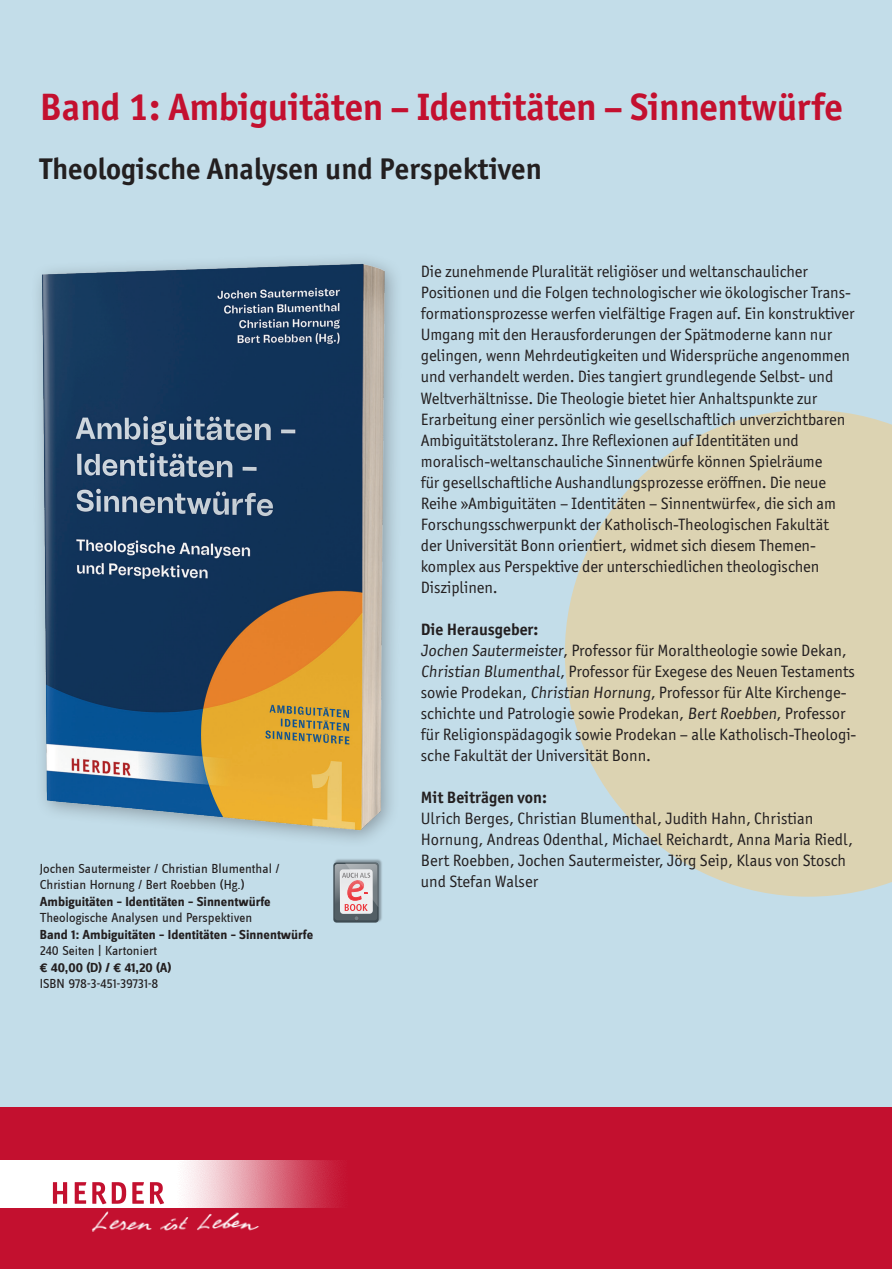
<style>
.page{position:relative;width:892px;height:1269px;background:#fff}
.page>*{position:absolute;margin:0;border:0;box-sizing:border-box;transform-origin:0 0}
.t1{font:700 38.25px "Officina Sans ITC Pro";letter-spacing:-.01em;color:#c3102f}
.t2{font:700 30px "Officina Sans ITC Pro";color:#231f20}
.t3{font:16.5px/21px "Officina Sans ITC Pro";letter-spacing:-.005em;color:#231f20}
.t4{font:700 16.5px "Officina Sans ITC Pro";color:#231f20}
.t5{font:13.5px/16.5px "Zine Sans Dis";color:#231f20}
.t6{font:700 13.5px "Zine Sans Dis";color:#231f20}
</style>
<div class="page">
<div style="left:0;top:0;width:891px;height:1236px;background:#c3dde9"></div>
<svg style="left:565px;top:410px;width:325px;height:486px;fill:#dcd3b2"></svg>
<img style="left:38px;top:260px;width:358px;height:581px">
<div style="left:0;top:1107px;width:891px;height:161px;background:#c3102f"></div>
<img style="left:174px;top:1160px;width:166px;height:47px">
<img style="left:18px;top:1160px;width:156px;height:47px">
<img style="left:0;top:1160px;width:18px;height:47px">
<img style="left:91px;top:1206px;width:170px;height:26px">
<img style="left:334px;top:859px;width:48px;height:63px">
<div style="left:333px;top:862px;width:45px;height:60px;background:#455259;border-radius:3px"></div>
<svg style="left:334px;top:864px;width:43px;height:56px"></svg>
<svg style="left:342px;top:862px;width:36px;height:58px;background:#bfadb0"></svg>
<img style="left:890px;top:424px;width:1px;height:459px">
<h1 class="t1" style="left:40px;top:83px;width:804px">Band 1: Ambiguitäten – Identitäten – Sinnentwürfe</h1>
<h2 class="t2" style="left:40px;top:150px;width:503px">Theologische Analysen und Perspektiven</h2>
<p class="t5" style="left:40px;top:860px;width:241px">Jochen Sautermeister / Christian Blumenthal /<br>Christian Hornung / Bert Roebben (Hg.)</p>
<p class="t6" style="left:40px;top:894px;width:232px">Ambiguitäten – Identitäten – Sinnentwürfe</p>
<p class="t5" style="left:40px;top:910px;width:214px">Theologische Analysen und Perspektiven</p>
<p class="t6" style="left:40px;top:927px;width:275px">Band 1: Ambiguitäten – Identitäten – Sinnentwürfe</p>
<p class="t5" style="left:40px;top:943px;width:119px">240 Seiten | Kartoniert</p>
<p class="t6" style="left:40px;top:960px;width:133px">€ 40,00 (D) / € 41,20 (A)</p>
<p class="t5" style="left:40px;top:976px;width:120px">ISBN 978-3-451-39731-8</p>
<p class="t3" style="left:420px;top:261px;width:435px">Die zunehmende Pluralität religiöser und weltanschaulicher Positionen und die Folgen technologischer wie ökologischer Trans&shy;formationsprozesse werfen vielfältige Fragen auf. Ein konstruktiver Umgang mit den Herausforderungen der Spätmoderne kann nur gelingen, wenn Mehrdeutigkeiten und Widersprüche angenommen und verhandelt werden. Dies tangiert grundlegende Selbst- und Weltverhältnisse. Die Theologie bietet hier Anhaltspunkte zur Erarbeitung einer persönlich wie gesellschaftlich unverzichtbaren Ambiguitätstoleranz. Ihre Reflexionen auf Identitäten und moralisch-weltanschauliche Sinnentwürfe können Spielräume<br>für gesellschaftliche Aushandlungsprozesse eröffnen. Die neue Reihe »Ambiguitäten – Identitäten – Sinnentwürfe«, die sich am Forschungsschwerpunkt der Katholisch-Theologischen Fakultät<br>der Universität Bonn orientiert, widmet sich diesem Themen&shy;komplex aus Perspektive der unterschiedlichen theologischen Disziplinen.</p>
<p class="t4" style="left:420px;top:619px;width:119px">Die Herausgeber:</p>
<p class="t3" style="left:420px;top:639px;width:437px">Jochen Sautermeister, Professor für Moraltheologie sowie Dekan, Christian Blumenthal, Professor für Exegese des Neuen Testaments sowie Prodekan, Christian Hornung, Professor für Alte Kirchenge&shy;schichte und Patrologie sowie Prodekan, Bert Roebben, Professor für Religionspädagogik sowie Prodekan – alle Katholisch-Theologi&shy;sche Fakultät der Universität Bonn.</p>
<p class="t4" style="left:420px;top:786px;width:127px">Mit Beiträgen von:</p>
<p class="t3" style="left:420px;top:807px;width:433px">Ulrich Berges, Christian Blumenthal, Judith Hahn, Christian Hornung, Andreas Odenthal, Michael Reichardt, Anna Maria Riedl, Bert Roebben, Jochen Sautermeister, Jörg Seip, Klaus von Stosch und Stefan Walser</p>
</div>
